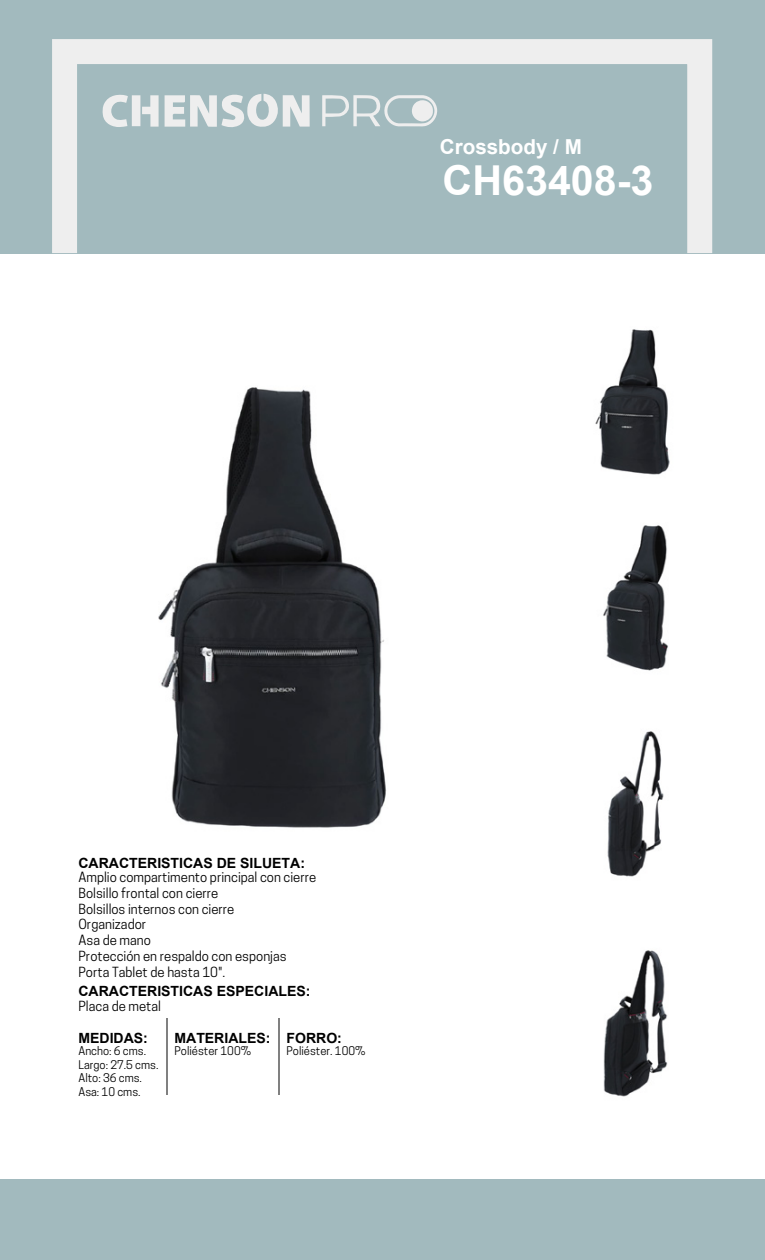
<style>
.page{position:relative;width:765px;height:1260px;background:#fff}
.page>*{position:absolute;margin:0;border:0;box-sizing:border-box;transform-origin:0 0}
.t1{font:700 41.25px "Arial";color:#fff}
.t2{font:700 20.62px "Arial";color:#fff}
.t3{font:700 14px "Arial";color:#000}
.t4{font:13.12px/15.8px "Cooper Hewitt";color:#000}
.t5{font:11.25px/13.5px "Cooper Hewitt";color:#000}
</style>
<div class="page">
<div style="left:0;top:0;width:765px;height:253px;background:#a2babe"></div>
<div style="left:0;top:1180px;width:765px;height:80px;background:#a2babe"></div>
<div style="left:52px;top:39px;width:660px;height:227px;border:25px solid #eee"></div>
<svg style="left:165px;top:94px;width:145px;height:33px"></svg>
<svg style="left:102px;top:94px;width:57px;height:33px"></svg>
<svg style="left:322px;top:95px;width:115px;height:32px"></svg>
<img style="left:158px;top:387px;width:229px;height:441px">
<img style="left:595px;top:329px;width:75px;height:146px">
<img style="left:603px;top:525px;width:65px;height:146px">
<img style="left:607px;top:731px;width:57px;height:146px">
<img style="left:603px;top:950px;width:65px;height:147px">
<svg style="left:167px;top:1018px;width:1px;height:77px"></svg>
<svg style="left:279px;top:1018px;width:1px;height:77px"></svg>
<h2 class="t2" style="left:440px;top:132px;width:144px">Crossbody / M</h2>
<h1 class="t1" style="left:443px;top:151px;width:212px">CH63408-3</h1>
<p class="t3" style="left:78px;top:853px;width:228px">CARACTERISTICAS DE SILUETA:</p>
<p class="t4" style="left:78px;top:869px;width:239px">Amplio compartimento principal con cierre<br>Bolsillo frontal con cierre<br>Bolsillos internos con cierre<br>Organizador<br>Asa de mano<br>Protección en respaldo con esponjas<br>Porta Tablet de hasta 10".</p>
<p class="t3" style="left:78px;top:982px;width:234px">CARACTERISTICAS ESPECIALES:</p>
<p class="t4" style="left:78px;top:998px;width:84px">Placa de metal</p>
<p class="t3" style="left:78px;top:1028px;width:71px">MEDIDAS:</p>
<p class="t5" style="left:78px;top:1044px;width:82px">Ancho: 6 cms.<br>Largo: 27.5 cms.<br>Alto: 36 cms.<br>Asa: 10 cms.</p>
<p class="t3" style="left:174px;top:1028px;width:98px">MATERIALES:</p>
<p class="t5" style="left:174px;top:1044px;width:78px">Poliéster 100%</p>
<p class="t3" style="left:287px;top:1028px;width:57px">FORRO:</p>
<p class="t5" style="left:287px;top:1044px;width:81px">Poliéster. 100%</p>
</div>
